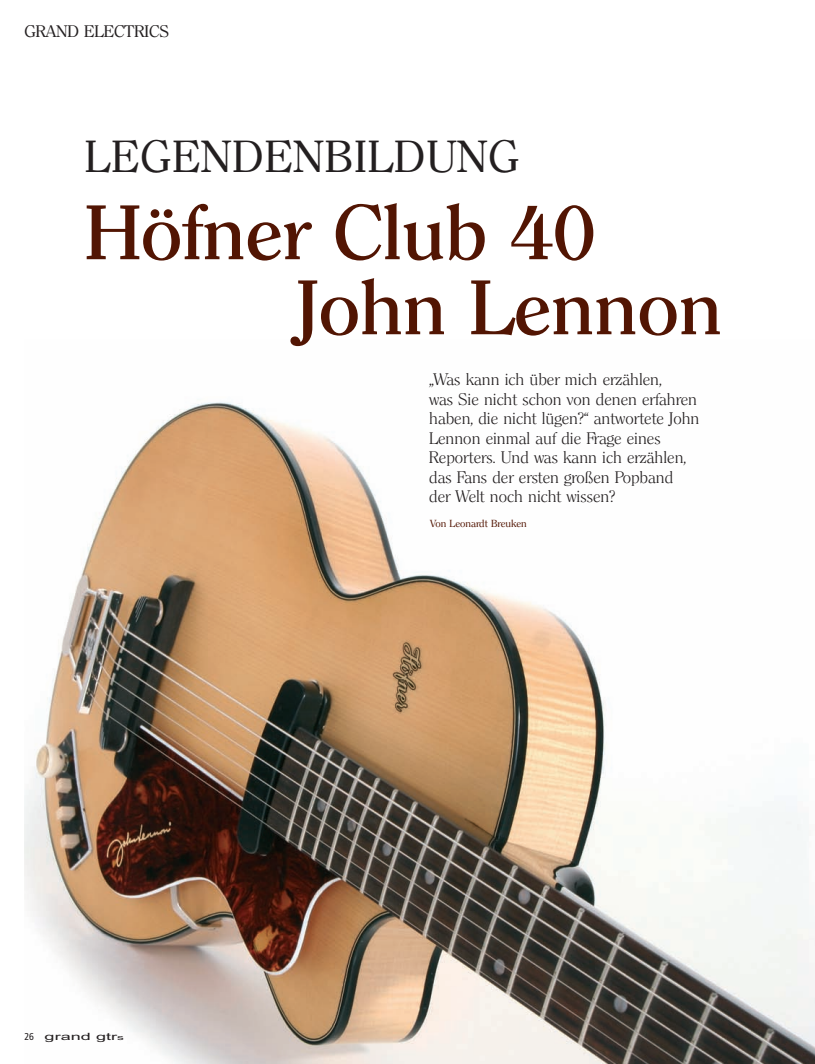
<style>
.page{position:relative;width:815px;height:1064px;background:#fff}
.page>*{position:absolute;margin:0;border:0;box-sizing:border-box;transform-origin:0 0}
.t1{font:500 75px/75px "Clerface";letter-spacing:-.005em;color:#521503}
.t2{font:43.75px "Clerface";letter-spacing:.025em;color:#231f20}
.t3{font:300 16.25px/19.5px "Clerface";color:#231f20}
.t4{font:16.25px "Clerface";color:#231f20}
.t5{font:10px "Clerface";color:#521503}
.t6{font:10px "Arial";color:#231f20;scale:1.8 1}
.s1{font-family:"Frutiger";font-stretch:condensed}
.s2{font-size:7.5px}
</style>
<div class="page">
<img style="left:24px;top:402px;width:791px;height:662px">
<p class="t4" style="left:24px;top:25px;width:146px">GRAND ELECTRICS</p>
<h2 class="t2" style="left:85px;top:139px;width:436px">LEGENDENBILDUNG</h2>
<h1 class="t1" style="left:296px;top:200px;width:427px;text-indent:-212px">Höfner Club 40<br>John Lennon</h1>
<p class="t6" style="left:24px;top:1030px;width:57px"><span class="s1">26</span> grand gtr<span class="s2">s</span></p>
<p class="t3" style="left:429px;top:371px;width:272px">„Was kann ich über mich erzählen,<br>was Sie nicht schon von denen erfahren haben, die nicht lügen?“ antwortete John Lennon einmal auf die Frage eines Reporters. Und was kann ich erzählen, das Fans der ersten großen Popband<br>der Welt noch nicht wissen?</p>
<p class="t5" style="left:430px;top:519px;width:98px">Von Leonardt Breuken</p>
</div>
